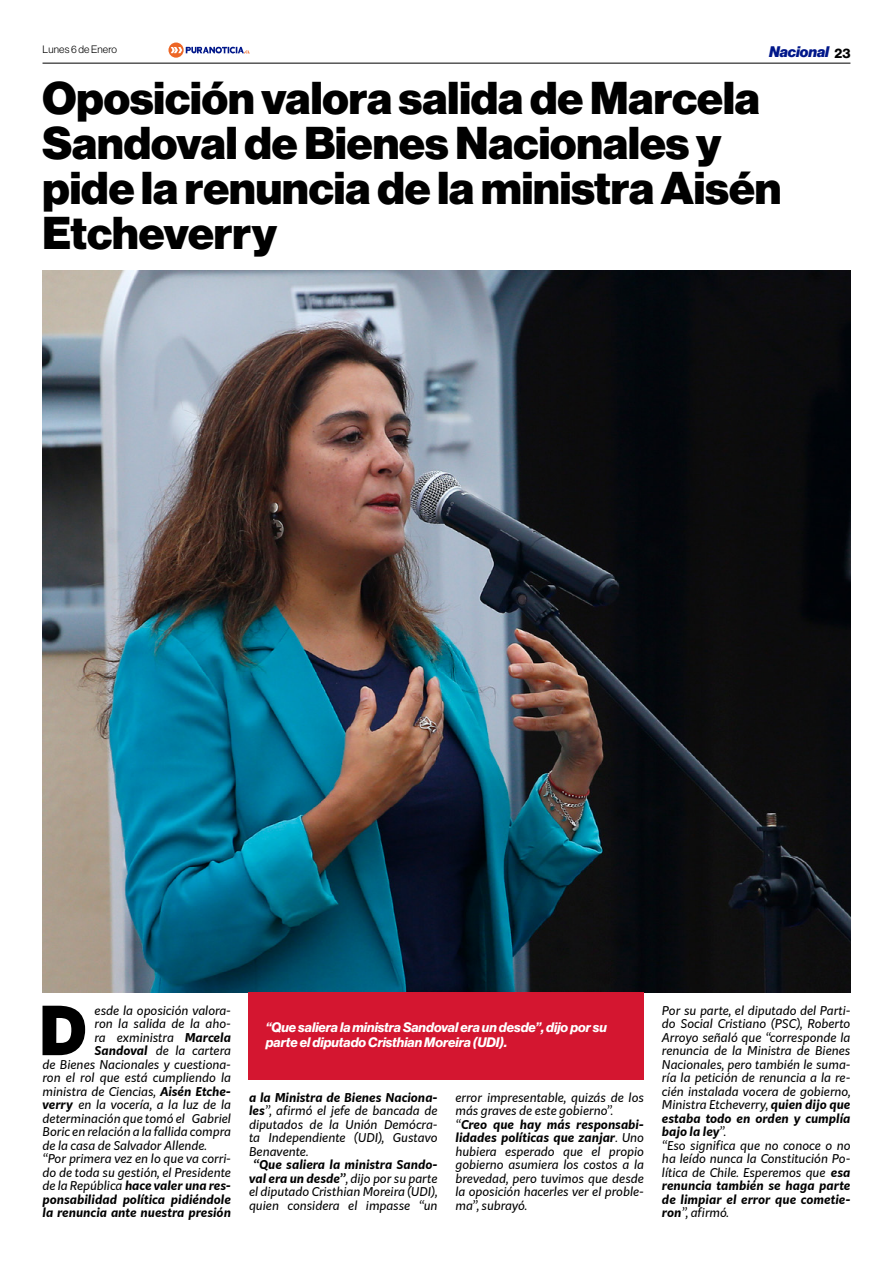
<style>
.page{position:relative;width:893px;height:1263px;background:#fff}
.page>*{position:absolute;margin:0;border:0;box-sizing:border-box;transform-origin:0 0}
.t1{font:900 66.3px "Kit Sans";color:#000}
.t2{font:900 45px/45px "Neue Haas Display";color:#000}
.t3{font:italic 900 15px "Neue Haas Display";color:#00178a}
.t4{font:italic 700 13.5px/15px "Neue Haas Display";color:#fff}
.t5{font:13.5px "N Haas Grotesk DS Pro 75 Bd";color:#000}
.t6{font:italic 12px/13.5px "Kit Sans";color:#000}
.t7{font:italic 700 12px "Kit Sans";color:#000}
.t8{font:10.5px "N Haas Grotesk DS Pro 45 Lt";letter-spacing:.02em;color:#000}
.s1{font-weight:700}
.s2{font-weight:400}
</style>
<div class="page">
<hr style="left:43px;top:63px;width:807px;height:1px;background:#000">
<svg style="left:168px;top:43px;width:82px;height:15px"></svg>
<img style="left:43px;top:270px;width:807px;height:723px">
<div style="left:249px;top:992px;width:395px;height:88px;background:#d41630"></div>
<p class="t8" style="left:43px;top:44px;width:76px">Lunes 6 de Enero</p>
<p class="t5" style="left:834px;top:45px;width:17px">23</p>
<p class="t3" style="left:769px;top:43px;width:62px">Nacional</p>
<h2 class="t2" style="left:43px;top:77px;width:740px">Oposición valora salida de Marcela<br>Sandoval de Bienes Nacionales y pide la renuncia de la ministra Aisén<br>Etcheverry</h2>
<h1 class="t1" style="left:39px;top:971px;width:49px">D</h1>
<p class="t6" style="left:95px;top:1003px;width:138px">esde la oposición valora-</p>
<p class="t6" style="left:95px;top:1016px;width:138px">ron la salida de la aho-</p>
<p class="t6" style="left:95px;top:1030px;width:138px">ra exministra <span class="s1">Marcela</span></p>
<p class="t6" style="left:95px;top:1043px;width:138px"><span class="s1">Sandoval</span> de la cartera</p>
<p class="t6" style="left:43px;top:1057px;width:190px">de Bienes Nacionales y cuestiona-</p>
<p class="t6" style="left:43px;top:1070px;width:190px">ron el rol que está cumpliendo la</p>
<p class="t6" style="left:43px;top:1084px;width:190px">ministra de Ciencias, <span class="s1">Aisén Etche-</span></p>
<p class="t6" style="left:43px;top:1097px;width:190px"><span class="s1">verry</span> en la vocería, a la luz de la</p>
<p class="t6" style="left:43px;top:1111px;width:190px">determinación que tomó el Gabriel</p>
<p class="t6" style="left:43px;top:1124px;width:190px">Boric en relación a la fallida compra</p>
<p class="t6" style="left:43px;top:1138px;width:166px">de la casa de Salvador Allende.</p>
<p class="t6" style="left:43px;top:1151px;width:190px">“Por primera vez en lo que va corri-</p>
<p class="t6" style="left:43px;top:1165px;width:190px">do de toda su gestión, el Presidente</p>
<p class="t7" style="left:43px;top:1175px;width:190px"><span class="s2">de la República</span> hace valer una res-</p>
<p class="t7" style="left:43px;top:1189px;width:190px">ponsabilidad política pidiéndole</p>
<p class="t7" style="left:43px;top:1202px;width:190px">la renuncia ante nuestra presión</p>
<p class="t4" style="left:266px;top:1020px;width:343px">“Que saliera la ministra Sandoval era un desde”, dijo por su parte el diputado Cristhian Moreira (UDI).</p>
<p class="t6" style="left:249px;top:1090px;width:190px;text-align:justify"><span class="s1">a la Ministra de Bienes Naciona&shy;les</span>”, afirmó el jefe de bancada de diputados de la Unión Demócra&shy;ta Independiente (UDI), Gustavo Benavente.</p>
<p class="t6" style="left:249px;top:1157px;width:190px;text-align:center"><span class="s1">“Que saliera la ministra Sando&shy;val era un desde”</span>, dijo por su parte el diputado Cristhian Moreira (UDI), quien considera el impasse “un</p>
<p class="t6" style="left:455px;top:1090px;width:190px">error impresentable, quizás de los más graves de este gobierno”. “<span class="s1">Creo que hay más responsabi&shy;lidades políticas que zanjar</span>. Uno hubiera esperado que el propio gobierno asumiera los costos a la brevedad, pero tuvimos que desde la oposición hacerles ver el proble&shy;ma”, subrayó.</p>
<p class="t6" style="left:662px;top:1003px;width:190px">Por su parte, el diputado del Parti&shy;do Social Cristiano (PSC), Roberto<br>Arroyo señaló que “corresponde la renuncia de la Ministra de Bienes<br>Nacionales, pero también le suma&shy;ría la petición de renuncia a la re&shy;cién instalada vocera de gobierno,<br>Ministra Etcheverry, <span class="s1">quien dijo que estaba todo en orden y cumplía bajo la ley</span>”.<br>“Eso significa que no conoce o no ha leído nunca la Constitución Po&shy;lítica de Chile. Esperemos que <span class="s1">esa renuncia también se haga parte de limpiar el error que cometie&shy;ron</span>”, afirmó.</p>
</div>
